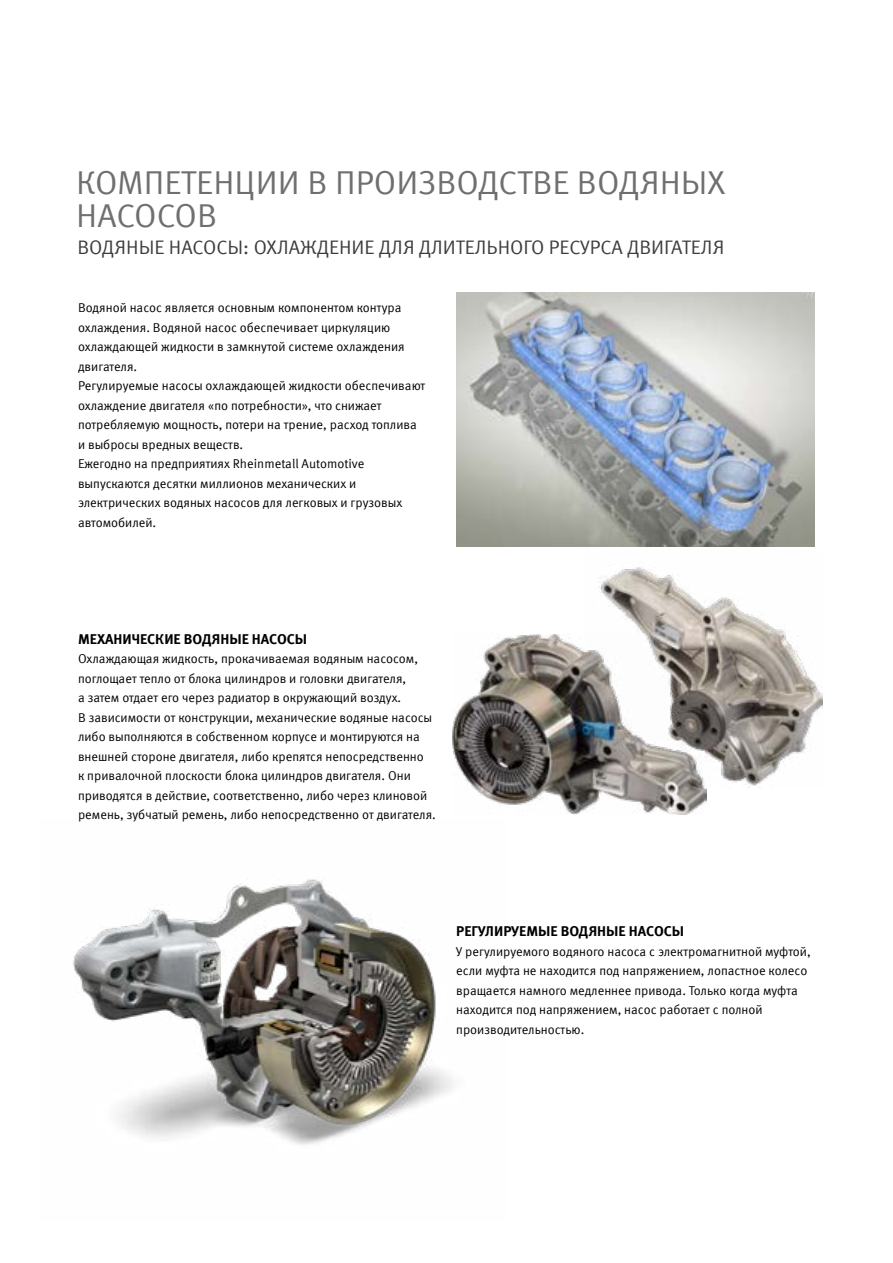
<style>
.page{position:relative;width:893px;height:1263px;background:#fff}
.page>*{position:absolute;margin:0;border:0;box-sizing:border-box;transform-origin:0 0}
.t1{font:33px/33px "Meta Offc Pro Norm";color:#706f6f}
.t2{font:19.5px "Meta Offc Pro Norm";color:#3c3c3b}
.t3{font:700 14.25px "Meta Offc Pro";color:#000}
.t4{font:12.75px/19.5px "Meta Offc Pro Norm";color:#000}
</style>
<div class="page">
<img style="left:597px;top:567px;width:226px;height:221px">
<img style="left:453px;top:634px;width:254px;height:181px">
<img style="left:73px;top:879px;width:380px;height:266px">
<img style="left:456px;top:292px;width:359px;height:254px">
<h1 class="t1" style="left:76px;top:164px;width:651px">КОМПЕТЕНЦИИ В ПРОИЗВОДСТВЕ ВОДЯНЫХ<br>НАСОСОВ</h1>
<h2 class="t2" style="left:77px;top:232px;width:649px">ВОДЯНЫЕ НАСОСЫ: ОХЛАЖДЕНИЕ ДЛЯ ДЛИТЕЛЬНОГО РЕСУРСА ДВИГАТЕЛЯ</h2>
<p class="t4" style="left:78px;top:297px;width:349px">Водяной насос является основным компонентом контура охлаждения. Водяной насос обеспечивает циркуляцию охлаждающей жидкости в замкнутой системе охлаждения двигателя.<br>Регулируемые насосы охлаждающей жидкости обеспечивают охлаждение двигателя «по потребности», что снижает потребляемую мощность, потери на трение, расход топлива и выбросы вредных веществ.<br>Ежегодно на предприятиях Rheinmetall Automotive выпускаются десятки миллионов механических и электрических водяных насосов для легковых и грузовых автомобилей.</p>
<p class="t3" style="left:78px;top:627px;width:231px">МЕХАНИЧЕСКИЕ ВОДЯНЫЕ НАСОСЫ</p>
<p class="t4" style="left:78px;top:648px;width:359px">Охлаждающая жидкость, прокачиваемая водяным насосом, поглощает тепло от блока цилиндров и головки двигателя,<br>а затем отдает его через радиатор в окружающий воздух.<br>В зависимости от конструкции, механические водяные насосы либо выполняются в собственном корпусе и монтируются на внешней стороне двигателя, либо крепятся непосредственно<br>к привалочной плоскости блока цилиндров двигателя. Они приводятся в действие, соответственно, либо через клиновой ремень, зубчатый ремень, либо непосредственно от двигателя.</p>
<p class="t3" style="left:456px;top:920px;width:229px">РЕГУЛИРУЕМЫЕ ВОДЯНЫЕ НАСОСЫ</p>
<p class="t4" style="left:456px;top:941px;width:356px">У регулируемого водяного насоса с электромагнитной муфтой, если муфта не находится под напряжением, лопастное колесо вращается намного медленнее привода. Только когда муфта находится под напряжением, насос работает с полной производительностью.</p>
</div>
